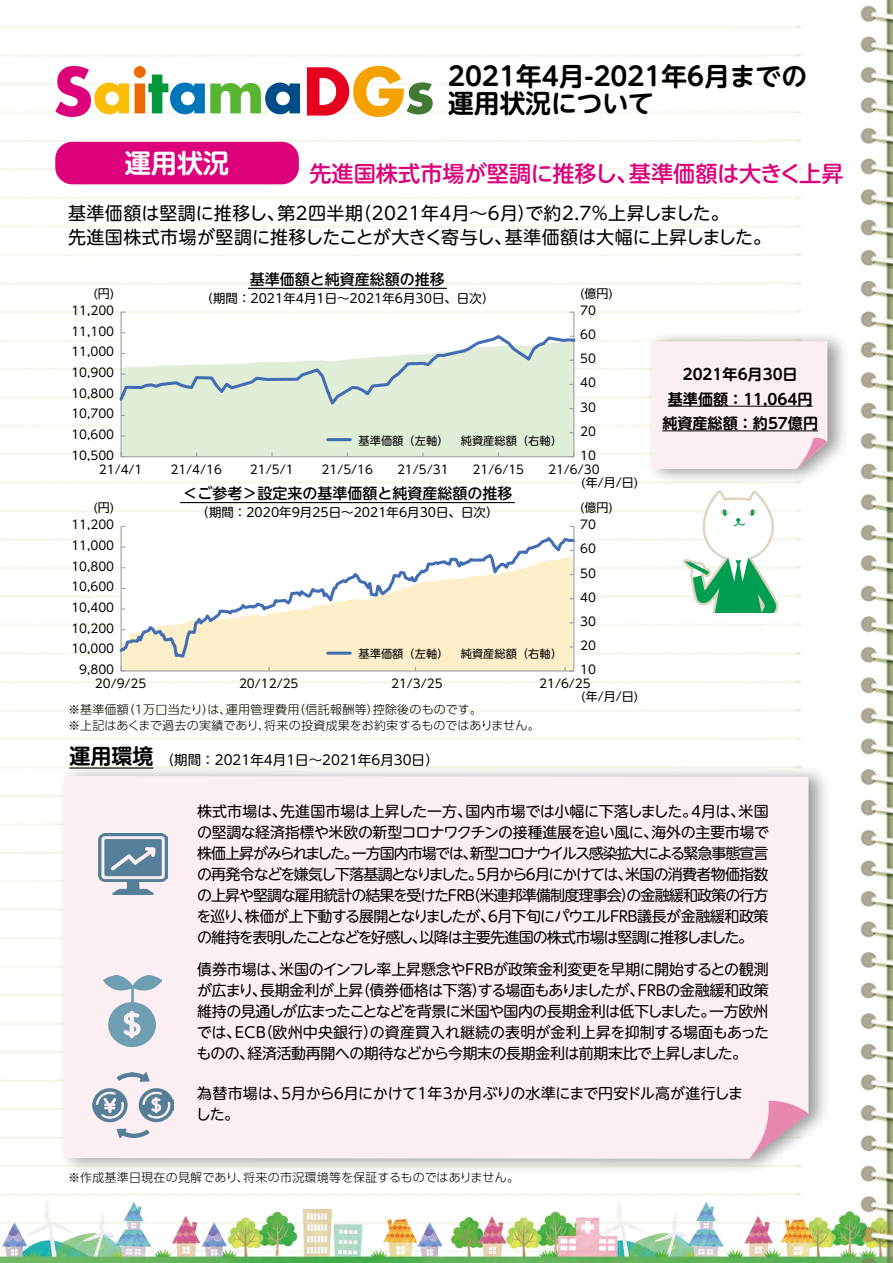
<style>
.page{position:relative;width:893px;height:1263px;background:#fff}
.page>*{position:absolute;margin:0;border:0;box-sizing:border-box;transform-origin:0 0}
.t1{font:700 26.1px "UD Shin M Go Pro De";color:#fff}
.t2{font:700 25.65px/27px "UD Shin M Go Pro De";color:#000}
.t3{font:500 22.2px "UD Shin M Go Pro";color:#dc007a}
.t4{font:700 21px "UD Shin M Go Pro De";color:#000}
.t5{font:18px/24px "UD Shin M Go Pro";letter-spacing:.025em;color:#000}
.t6{font:700 15.15px/24.8px "UD Shin M Go Pro De";color:#000;text-align:center}
.t7{font:15px/21px "UD Shin M Go Pro";letter-spacing:-.05em;color:#000;text-align:justify}
.t8{font:15px/21px "UD Shin M Go Pro";letter-spacing:-.01em;color:#000}
.t9{font:500 15px "UD Shin M Go Pro";color:#000}
.t10{font:13.5px "UD Shin M Go Pro";color:#000}
.t11{font:12.45px "UD Shin M Go Pro";color:#000}
.t12{font:12px/20.7px "UD Shin Go Pro";color:#000;text-align:justify}
.t13{font:300 12px/16.5px "UD Shin Go Pro";letter-spacing:.025em;color:#000}
.t14{font:11.25px "UD Shin M Go Pro";color:#000}
</style>
<div class="page">
<img style="left:0;top:5px;width:880px;height:1258px">
<div style="left:120px;top:316px;width:454px;height:142px;background:#fff"></div>
<svg style="left:52px;top:64px;width:795px;height:144px"></svg>
<div style="left:55px;top:142px;width:244px;height:42px;background:#dc007a;border-radius:17px"></div>
<svg style="left:230px;top:228px;width:218px;height:88px"></svg>
<img style="left:641px;top:324px;width:214px;height:167px">
<img style="left:54px;top:759px;width:783px;height:421px">
<div style="left:64px;top:776px;width:744px;height:383px;background:#fceff4"></div>
<svg style="left:683px;top:490px;width:97px;height:123px"></svg>
<img style="left:92px;top:1073px;width:82px;height:64px">
<img style="left:99px;top:833px;width:68px;height:62px">
<img style="left:104px;top:976px;width:58px;height:71px">
<svg style="left:748px;top:1100px;width:61px;height:60px"></svg>
<div style="left:652px;top:341px;width:175px;height:128px;background:#fceff4"></div>
<hr style="left:248px;top:288px;width:199px;height:1px;background:#000">
<hr style="left:69px;top:767px;width:84px;height:2px;background:#000">
<hr style="left:180px;top:502px;width:335px;height:1px;background:#000">
<div style="left:122px;top:660px;width:451px;height:10px;background:#fcefca"></div>
<hr style="left:120px;top:526px;width:2px;height:145px;background:#9fa0a0">
<hr style="left:573px;top:526px;width:1px;height:145px;background:#9fa0a0">
<hr style="left:121px;top:670px;width:453px;height:1px;background:#9fa0a0">
<svg style="left:120px;top:667px;width:5px;height:4px"></svg>
<svg style="left:564px;top:667px;width:10px;height:4px"></svg>
<svg style="left:117px;top:534px;width:460px;height:126px"></svg>
<hr style="left:328px;top:652px;width:22px;height:3px;background:#426db4">
<div style="left:122px;top:409px;width:451px;height:47px;background:#e0edd7"></div>
<hr style="left:120px;top:312px;width:2px;height:145px;background:#9fa0a0">
<hr style="left:573px;top:312px;width:1px;height:145px;background:#9fa0a0">
<hr style="left:121px;top:456px;width:453px;height:1px;background:#9fa0a0">
<svg style="left:120px;top:452px;width:5px;height:5px"></svg>
<svg style="left:181px;top:427px;width:334px;height:126px"></svg>
<svg style="left:570px;top:452px;width:4px;height:4px"></svg>
<hr style="left:328px;top:438px;width:22px;height:3px;background:#426db4">
<svg style="left:117px;top:332px;width:460px;height:77px"></svg>
<img style="left:880px;top:0;width:13px;height:1263px">
<h2 class="t2" style="left:448px;top:62px;width:360px">2021年4月-2021年6月までの運用状況について</h2>
<h1 class="t1" style="left:125px;top:142px;width:106px">運用状況</h1>
<h3 class="t3" style="left:309px;top:156px;width:536px">先進国株式市場が堅調に推移し、基準価額は大きく上昇</h3>
<p class="t5" style="left:68px;top:200px;width:705px">基準価額は堅調に推移し、第2四半期（2021年4月～6月）で約2.7％上昇しました。<br>先進国株式市場が堅調に推移したことが大きく寄与し、基準価額は大幅に上昇しました。</p>
<p class="t9" style="left:250px;top:267px;width:196px">基準価額と純資産総額の推移</p>
<p class="t12" style="left:93px;top:283px;width:22px">(円)</p>
<p class="t12" style="left:580px;top:283px;width:34px">(億円)</p>
<p class="t11" style="left:201px;top:288px;width:295px">（期間：2021年4月1日～2021年6月30日、日次）</p>
<p class="t12" style="left:71px;top:300px;width:44px">11,200</p>
<p class="t12" style="left:71px;top:341px;width:44px">11,000</p>
<p class="t12" style="left:580px;top:300px;width:17px">70</p>
<p class="t12" style="left:580px;top:348px;width:17px">50</p>
<p class="t12" style="left:71px;top:320px;width:44px">11,100</p>
<p class="t12" style="left:71px;top:362px;width:44px">10,900<br>10,800<br>10,700<br>10,600<br>10,500</p>
<p class="t12" style="left:99px;top:459px;width:45px">21/4/1</p>
<p class="t12" style="left:170px;top:459px;width:53px">21/4/16</p>
<p class="t12" style="left:250px;top:459px;width:45px">21/5/1</p>
<p class="t12" style="left:321px;top:459px;width:53px">21/5/16</p>
<p class="t12" style="left:397px;top:459px;width:53px">21/5/31</p>
<p class="t12" style="left:473px;top:459px;width:53px">21/6/15</p>
<p class="t12" style="left:581px;top:463px;width:58px;line-height:12.8px;text-indent:-33px">21/6/30<br>(年/月/日)</p>
<p class="t12" style="left:580px;top:324px;width:17px">60</p>
<p class="t12" style="left:580px;top:370px;width:17px;line-height:24.2px">40<br>30<br>20<br>10</p>
<p class="t14" style="left:358px;top:431px;width:205px">基準価額（左軸） 純資産総額（右軸）</p>
<p class="t9" style="left:182px;top:481px;width:331px">＜ご参考＞設定来の基準価額と純資産総額の推移</p>
<p class="t12" style="left:93px;top:497px;width:22px">(円)</p>
<p class="t12" style="left:580px;top:497px;width:34px">(億円)</p>
<p class="t11" style="left:197px;top:502px;width:303px">（期間：2020年9月25日～2021年6月30日、日次）</p>
<p class="t12" style="left:71px;top:514px;width:44px">11,200</p>
<p class="t12" style="left:580px;top:514px;width:17px">70</p>
<p class="t12" style="left:580px;top:562px;width:17px">50</p>
<p class="t12" style="left:71px;top:535px;width:44px">11,000</p>
<p class="t12" style="left:71px;top:576px;width:44px">10,600</p>
<p class="t12" style="left:71px;top:617px;width:44px;text-align:right">10,200<br>10,000<br>9,800</p>
<p class="t12" style="left:95px;top:673px;width:53px">20/9/25</p>
<p class="t12" style="left:391px;top:673px;width:53px">21/3/25</p>
<p class="t12" style="left:581px;top:677px;width:58px;line-height:12.8px;text-indent:-42px">21/6/25<br>(年/月/日)</p>
<p class="t12" style="left:580px;top:538px;width:17px">60</p>
<p class="t12" style="left:580px;top:585px;width:17px;line-height:24.2px">40<br>30<br>20<br>10</p>
<p class="t12" style="left:71px;top:555px;width:44px">10,800</p>
<p class="t12" style="left:71px;top:597px;width:44px">10,400</p>
<p class="t14" style="left:358px;top:645px;width:205px">基準価額（左軸） 純資産総額（右軸）</p>
<p class="t12" style="left:239px;top:673px;width:61px">20/12/25</p>
<p class="t13" style="left:68px;top:700px;width:473px">※基準価額（1万口当たり）は、運用管理費用（信託報酬等）控除後のものです。<br>※上記はあくまで過去の実績であり、将来の投資成果をお約束するものではありません。</p>
<h3 class="t4" style="left:69px;top:739px;width:85px">運用環境</h3>
<p class="t10" style="left:161px;top:748px;width:279px">（期間：2021年4月1日～2021年6月30日）</p>
<p class="t6" style="left:662px;top:361px;width:157px">2021年6月30日<br>基準価額：11,064円純資産総額：約57億円</p>
<p class="t7" style="left:196px;top:800px;width:574px">株式市場は、先進国市場は上昇した一方、国内市場では小幅に下落しました。4月は、米国の堅調な経済指標や米欧の新型コロナワクチンの接種進展を追い風に、海外の主要市場で株価上昇がみられました。一方国内市場では、新型コロナウイルス感染拡大による緊急事態宣言の再発令などを嫌気し下落基調となりました。5月から6月にかけては、米国の消費者物価指数の上昇や堅調な雇用統計の結果を受けたFRB（米連邦準備制度理事会）の金融緩和政策の行方を巡り、株価が上下動する展開となりましたが、6月下旬にパウエルFRB議長が金融緩和政策の維持を表明したことなどを好感し、以降は主要先進国の株式市場は堅調に推移しました。</p>
<p class="t7" style="left:197px;top:958px;width:574px">債券市場は、米国のインフレ率上昇懸念やFRBが政策金利変更を早期に開始するとの観測が広まり、長期金利が上昇（債券価格は下落）する場面もありましたが、FRBの金融緩和政策維持の見通しが広まったことなどを背景に米国や国内の長期金利は低下しました。一方欧州では、ECB（欧州中央銀行）の資産買入れ継続の表明が金利上昇を抑制する場面もあったものの、経済活動再開への期待などから今期末の長期金利は前期末比で上昇しました。</p>
<p class="t8" style="left:196px;top:1082px;width:549px">為替市場は、５月から６月にかけて1年3か月ぶりの水準にまで円安ドル高が進行しました。</p>
<p class="t13" style="left:68px;top:1169px;width:453px">※作成基準日現在の見解であり、将来の市況環境等を保証するものではありません。</p>
</div>
